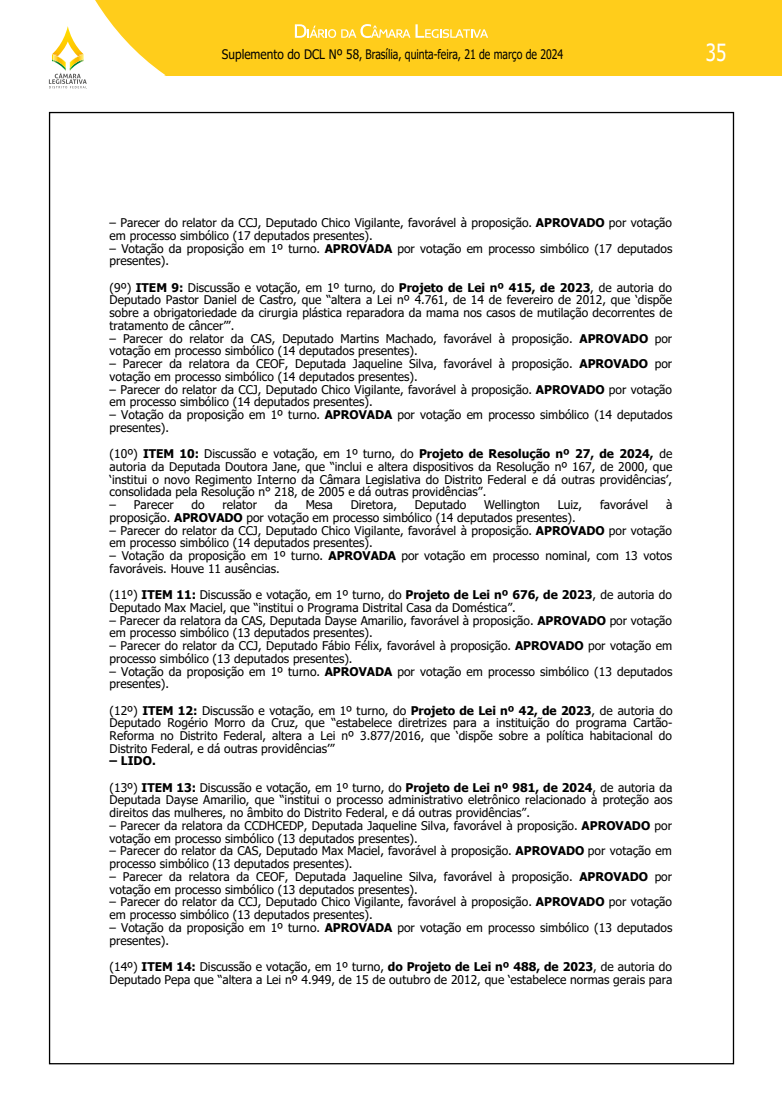
<style>
.page{position:relative;width:782px;height:1105px;background:#fff}
.page>*{position:absolute;margin:0;border:0;box-sizing:border-box;transform-origin:0 0}
.t1{font:23.6px "Tahoma";color:#fff;scale:.8 1}
.t2{font:13.1px "Tahoma";color:#000;scale:.9 1}
.t3{font:12px/12.7px "Tahoma";color:#000}
.s1{font-weight:700}
</style>
<div class="page">
<div style="left:0;top:0;width:781px;height:75px;background:#ffcd1b"></div>
<svg style="left:0;top:0;width:165px;height:89px"></svg>
<svg style="left:295px;top:24px;width:193px;height:14px"></svg>
<p class="t2" style="left:222px;top:46px;width:380px">Suplemento do DCL Nº 58, Brasília, quinta-feira, 21 de março de 2024</p>
<h1 class="t1" style="left:705px;top:36px;width:27px">35</h1>
<p class="t3" style="left:110px;top:217px;width:563px">– Parecer do relator da CCJ, Deputado Chico Vigilante, favorável à proposição. <span class="s1">APROVADO</span> por votação em processo simbólico (17 deputados presentes).</p>
<p class="t3" style="left:110px;top:243px;width:564px">– Votação da proposição em 1º turno. <span class="s1">APROVADA</span> por votação em processo simbólico (17 deputados presentes).</p>
<p class="t3" style="left:110px;top:282px;width:564px;text-align:justify">(9º) <span class="s1">ITEM 9:</span> Discussão e votação, em 1º turno, do <span class="s1">Projeto de Lei nº 415, de 2023</span>, de autoria do Deputado Pastor Daniel de Castro, que “altera a Lei nº 4.761, de 14 de fevereiro de 2012, que ‘dispõe sobre a obrigatoriedade da cirurgia plástica reparadora da mama nos casos de mutilação decorrentes de tratamento de câncer’”.</p>
<p class="t3" style="left:110px;top:333px;width:564px">– Parecer do relator da CAS, Deputado Martins Machado, favorável à proposição. <span class="s1">APROVADO</span> por votação em processo simbólico (14 deputados presentes).</p>
<p class="t3" style="left:110px;top:358px;width:564px">– Parecer da relatora da CEOF, Deputada Jaqueline Silva, favorável à proposição. <span class="s1">APROVADO</span> por votação em processo simbólico (14 deputados presentes).</p>
<p class="t3" style="left:110px;top:384px;width:563px">– Parecer do relator da CCJ, Deputado Chico Vigilante, favorável à proposição. <span class="s1">APROVADO</span> por votação em processo simbólico (14 deputados presentes).</p>
<p class="t3" style="left:110px;top:409px;width:564px">– Votação da proposição em 1º turno. <span class="s1">APROVADA</span> por votação em processo simbólico (14 deputados presentes).</p>
<p class="t3" style="left:110px;top:448px;width:564px;text-align:justify">(10º) <span class="s1">ITEM 10:</span> Discussão e votação, em 1º turno, do <span class="s1">Projeto de Resolução nº 27, de 2024,</span> de autoria da Deputada Doutora Jane, que “inclui e altera dispositivos da Resolução nº 167, de 2000, que ‘institui o novo Regimento Interno da Câmara Legislativa do Distrito Federal e dá outras providências’, consolidada pela Resolução n° 218, de 2005 e dá outras providências”.</p>
<p class="t3" style="left:110px;top:499px;width:66px">– Parecer</p>
<p class="t3" style="left:191px;top:499px;width:15px">do</p>
<p class="t3" style="left:222px;top:499px;width:36px">relator</p>
<p class="t3" style="left:275px;top:499px;width:14px">da</p>
<p class="t3" style="left:305px;top:499px;width:29px">Mesa</p>
<p class="t3" style="left:350px;top:499px;width:48px">Diretora,</p>
<p class="t3" style="left:415px;top:499px;width:53px">Deputado</p>
<p class="t3" style="left:484px;top:499px;width:57px">Wellington</p>
<p class="t3" style="left:557px;top:499px;width:26px">Luiz,</p>
<p class="t3" style="left:599px;top:499px;width:50px">favorável</p>
<p class="t3" style="left:665px;top:499px;width:8px">à</p>
<p class="t3" style="left:110px;top:512px;width:467px">proposição. <span class="s1">APROVADO</span> por votação em processo simbólico (14 deputados presentes).</p>
<p class="t3" style="left:110px;top:525px;width:563px">– Parecer do relator da CCJ, Deputado Chico Vigilante, favorável à proposição. <span class="s1">APROVADO</span> por votação em processo simbólico (14 deputados presentes).</p>
<p class="t3" style="left:110px;top:550px;width:563px">– Votação da proposição em 1º turno. <span class="s1">APROVADA</span> por votação em processo nominal, com 13 votos favoráveis. Houve 11 ausências.</p>
<p class="t3" style="left:110px;top:589px;width:563px">(11º) <span class="s1">ITEM 11:</span> Discussão e votação, em 1º turno, do <span class="s1">Projeto de Lei nº 676, de 2023</span>, de autoria do<br>Deputado Max Maciel, que “institui o Programa Distrital Casa da Doméstica”.</p>
<p class="t3" style="left:109px;top:614px;width:563px">– Parecer da relatora da CAS, Deputada Dayse Amarilio, favorável à proposição. <span class="s1">APROVADO</span> por votação em processo simbólico (13 deputados presentes).</p>
<p class="t3" style="left:109px;top:640px;width:564px">– Parecer do relator da CCJ, Deputado Fábio Félix, favorável à proposição. <span class="s1">APROVADO</span> por votação em processo simbólico (13 deputados presentes).</p>
<p class="t3" style="left:109px;top:665px;width:564px">– Votação da proposição em 1º turno. <span class="s1">APROVADA</span> por votação em processo simbólico (13 deputados presentes).</p>
<p class="t3" style="left:109px;top:704px;width:564px;text-align:justify">(12º) <span class="s1">ITEM 12:</span> Discussão e votação, em 1º turno, do <span class="s1">Projeto de Lei nº 42, de 2023</span>, de autoria do Deputado Rogério Morro da Cruz, que “estabelece diretrizes para a instituição do programa Cartão-Reforma no Distrito Federal, altera a Lei nº 3.877/2016, que ‘dispõe sobre a política habitacional do Distrito Federal, e dá outras providências’”</p>
<p class="t3" style="left:109px;top:749px;width:564px;line-height:26.2px"><span class="s1">– LIDO.<br></span>(13º) <span class="s1">ITEM 13:</span> Discussão e votação, em 1º turno, do <span class="s1">Projeto de Lei nº 981, de 2024</span>, de autoria da</p>
<p class="t3" style="left:109px;top:794px;width:564px">Deputada Dayse Amarilio, que “institui o processo administrativo eletrônico relacionado à proteção aos direitos das mulheres, no âmbito do Distrito Federal, e dá outras providências”.</p>
<p class="t3" style="left:109px;top:820px;width:563px">– Parecer da relatora da CCDHCEDP, Deputada Jaqueline Silva, favorável à proposição. <span class="s1">APROVADO</span> por votação em processo simbólico (13 deputados presentes).</p>
<p class="t3" style="left:109px;top:845px;width:563px">– Parecer do relator da CAS, Deputado Max Maciel, favorável à proposição. <span class="s1">APROVADO</span> por votação em processo simbólico (13 deputados presentes).</p>
<p class="t3" style="left:109px;top:871px;width:564px">– Parecer da relatora da CEOF, Deputada Jaqueline Silva, favorável à proposição. <span class="s1">APROVADO</span> por votação em processo simbólico (13 deputados presentes).</p>
<p class="t3" style="left:109px;top:896px;width:563px">– Parecer do relator da CCJ, Deputado Chico Vigilante, favorável à proposição. <span class="s1">APROVADO</span> por votação em processo simbólico (13 deputados presentes).</p>
<p class="t3" style="left:109px;top:922px;width:564px">– Votação da proposição em 1º turno. <span class="s1">APROVADA</span> por votação em processo simbólico (13 deputados presentes).</p>
<p class="t3" style="left:109px;top:961px;width:564px">(14º) <span class="s1">ITEM 14:</span> Discussão e votação, em 1º turno, <span class="s1">do Projeto de Lei nº 488, de 2023</span>, de autoria do<br>Deputado Pepa que “altera a Lei nº 4.949, de 15 de outubro de 2012, que ‘estabelece normas gerais para</p>
</div>
